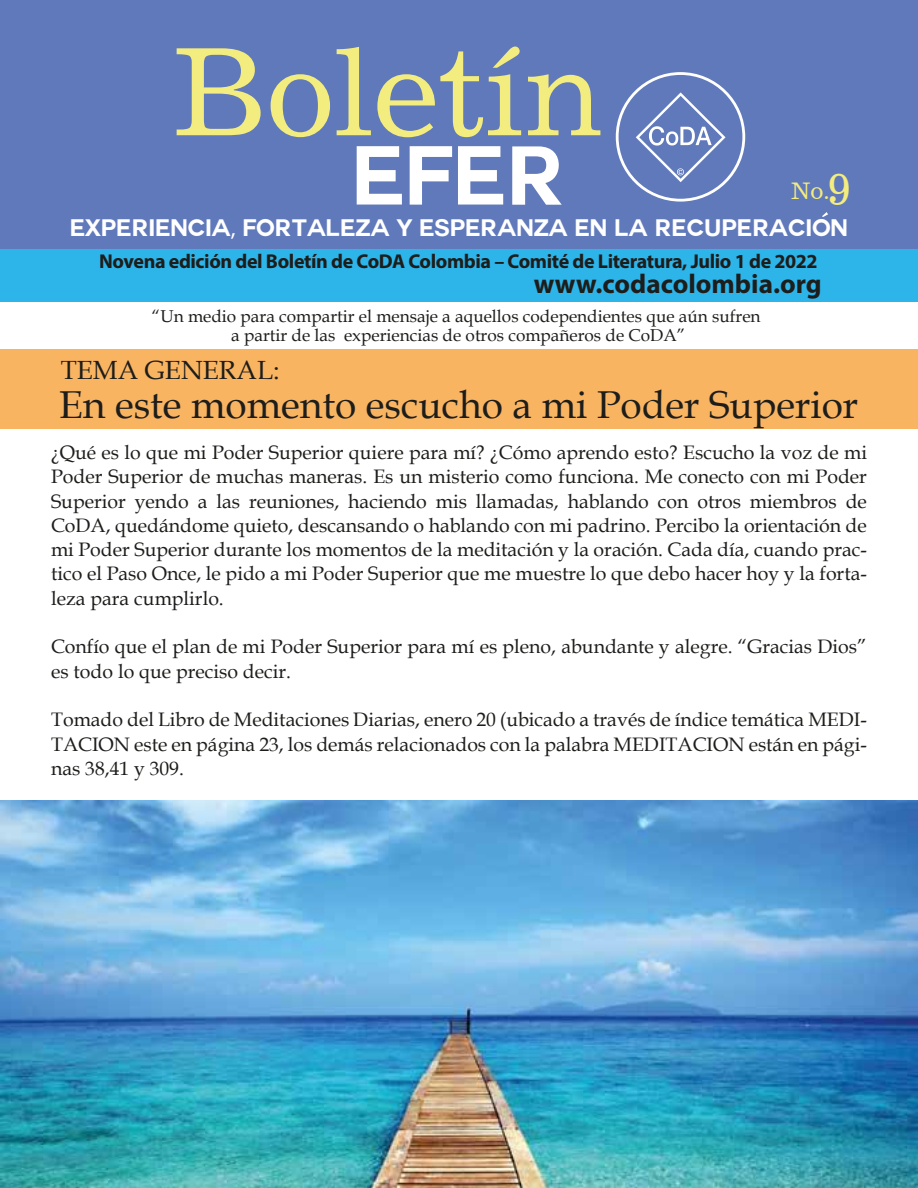
<style>
.page{position:relative;width:918px;height:1188px;background:#fff}
.page>*{position:absolute;margin:0;border:0;box-sizing:border-box;transform-origin:0 0}
.t1{font:119.85px "News 702 BT";color:#f3ec7e}
.t2{font:700 81.45px "Couture";color:#fff}
.t3{font:38.85px "Book Antiqua";color:#1d1d1b}
.t4{font:700 27.15px "Myriad Pro";color:#1d1d1b}
.t5{font:26.25px "Book Antiqua";color:#1d1d1b}
.t6{font:700 23.4px "Couture";color:#fff}
.t7{font:22.95px "News 702 BT";color:#f3ec7e}
.t8{font:700 20.1px "Myriad Pro";letter-spacing:-.02em;color:#1d1d1b}
.t9{font:19.5px/24.3px "Book Antiqua";color:#1d1d1b;text-align:justify}
.t10{font:17.25px/18.5px "Book Antiqua";color:#1d1d1b;text-align:center}
.s1{font-size:43.65px}
.s2{font-family:"Myriad Pro";font-weight:400}
</style>
<div class="page">
<div style="left:0;top:350px;width:918px;height:79px;background:#f9b462"></div>
<div style="left:0;top:241px;width:918px;height:61px;background:#2db5ea"></div>
<div style="left:0;top:0;width:918px;height:249px;background:#6079bb"></div>
<svg style="left:616px;top:72px;width:129px;height:130px"></svg>
<svg style="left:822px;top:212px;width:6px;height:5px"></svg>
<img style="left:0;top:801px;width:918px;height:387px">
<h1 class="t1" style="left:173px;top:18px;width:433px">Boletín</h1>
<h2 class="t2" style="left:353px;top:138px;width:214px">EFER</h2>
<p class="t7" style="left:791px;top:177px;width:62px">No.<span class="s1">9</span></p>
<p class="t6" style="left:70px;top:216px;width:779px">EXPERIENCIA<span class="s2">,</span> FORTALEZA Y ESPERANZA EN LA RECUPERACION</p>
<p class="t8" style="left:99px;top:248px;width:720px">Novena edición del Boletín de CoDA Colombia – Comité de Literatura, Julio 1 de 2022</p>
<h3 class="t4" style="left:534px;top:267px;width:289px">www.codacolombia.org</h3>
<p class="t10" style="left:152px;top:307px;width:610px">“Un medio para compartir el mensaje a aquellos codependientes que aún sufren a partir de las experiencias de otros compañeros de CoDA”</p>
<h3 class="t5" style="left:61px;top:352px;width:220px">TEMA GENERAL:</h3>
<h3 class="t3" style="left:59px;top:378px;width:801px">En este momento escucho a mi Poder Superior</h3>
<p class="t9" style="left:51px;top:440px;width:817px">¿Qué es lo que mi Poder Superior quiere para mí? ¿Cómo aprendo esto? Escucho la voz de mi Poder Superior de muchas maneras. Es un misterio como funciona. Me conecto con mi Poder Superior yendo a las reuniones, haciendo mis llamadas, hablando con otros miembros de CoDA, quedándome quieto, descansando o hablando con mi padrino. Percibo la orientación de mi Poder Superior durante los momentos de la meditación y la oración. Cada día, cuando prac&shy;tico el Paso Once, le pido a mi Poder Superior que me muestre lo que debo hacer hoy y la forta&shy;leza para cumplirlo.</p>
<p class="t9" style="left:51px;top:634px;width:817px">Confío que el plan de mi Poder Superior para mí es pleno, abundante y alegre. “Gracias Dios” es todo lo que preciso decir.</p>
<p class="t9" style="left:51px;top:707px;width:817px">Tomado del Libro de Meditaciones Diarias, enero 20 (ubicado a través de índice temática MEDI-TACION este en página 23, los demás relacionados con la palabra MEDITACION están en pági&shy;nas 38,41 y 309.</p>
</div>
